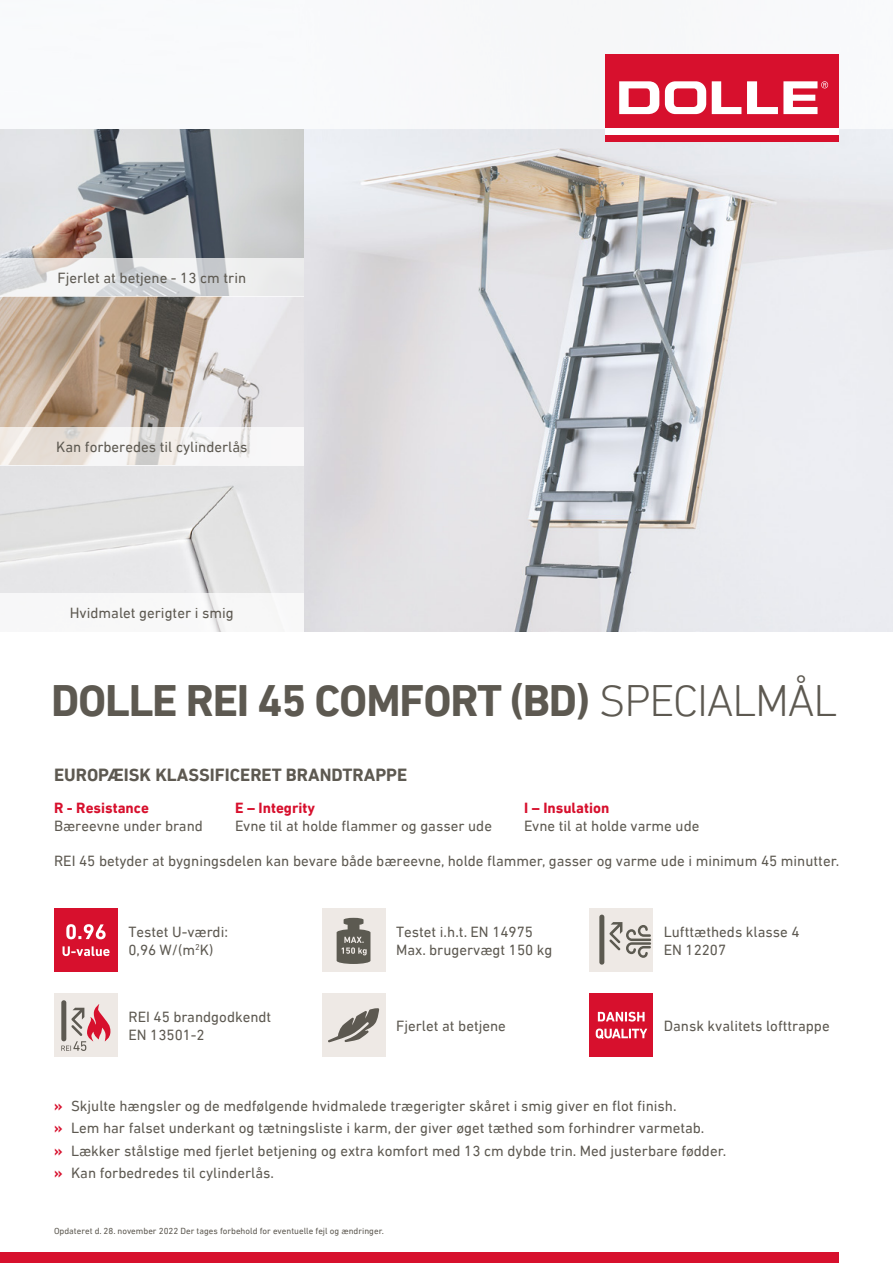
<style>
.page{position:relative;width:893px;height:1263px;background:#fff}
.page>*{position:absolute;margin:0;border:0;box-sizing:border-box;transform-origin:0 0}
.t1{font:700 45px "DIN Next LT Pro";letter-spacing:-.025em;color:#5d5951}
.t2{font:700 18px "DIN Next LT Pro";color:#5d5951}
.t3{font:15px/18px "DIN Next LT Pro";color:#5d5951}
.t4{font:700 15px "DIN Next LT Pro";color:#d7102d}
.t5{font:9px "DIN Next LT Pro";color:#5d5951}
.s1{font-weight:300}
.s2{font-weight:700;color:#d7102d}
</style>
<div class="page">
<img style="left:0;top:129px;width:893px;height:502px">
<img style="left:0;top:130px;width:304px;height:463px">
<div style="left:0;top:0;width:893px;height:128px;background:#f8f9fb"></div>
<div style="left:322px;top:908px;width:63px;height:64px;background:#eee9e5"></div>
<svg style="left:337px;top:918px;width:33px;height:46px"></svg>
<div style="left:589px;top:908px;width:64px;height:64px;background:#eee9e5"></div>
<div style="left:599px;top:914px;width:5px;height:51px;background:#5c5a51;border-radius:3px"></div>
<svg style="left:609px;top:922px;width:42px;height:36px"></svg>
<svg style="left:0;top:258px;width:304px;height:38px"></svg>
<svg style="left:0;top:427px;width:304px;height:38px"></svg>
<div style="left:0;top:593px;width:304px;height:38px;background:#f7f7f8"></div>
<div style="left:322px;top:993px;width:63px;height:64px;background:#eee9e5"></div>
<svg style="left:328px;top:1008px;width:51px;height:34px"></svg>
<div style="left:589px;top:993px;width:64px;height:64px;background:#d7102d"></div>
<svg style="left:598px;top:1012px;width:47px;height:9px"></svg>
<svg style="left:596px;top:1028px;width:51px;height:11px"></svg>
<div style="left:54px;top:908px;width:64px;height:64px;background:#d7102d"></div>
<svg style="left:66px;top:924px;width:40px;height:15px"></svg>
<svg style="left:63px;top:946px;width:47px;height:10px"></svg>
<div style="left:54px;top:993px;width:64px;height:64px;background:#eee9e5"></div>
<div style="left:61px;top:1000px;width:5px;height:41px;background:#5d5951;border-radius:3px"></div>
<svg style="left:61px;top:1004px;width:49px;height:47px"></svg>
<div style="left:605px;top:54px;width:234px;height:87px;background:#d7102d"></div>
<div style="left:605px;top:128px;width:234px;height:6px;background:#fff"></div>
<svg style="left:619px;top:81px;width:209px;height:33px"></svg>
<div style="left:0;top:1252px;width:839px;height:11px;background:#d7102d"></div>
<p class="t3" style="left:57px;top:268px;width:190px">Fjerlet at betjene - 13 cm trin</p>
<p class="t3" style="left:56px;top:438px;width:193px">Kan forberedes til cylinderlås</p>
<p class="t3" style="left:70px;top:604px;width:165px">Hvidmalet gerigter i smig</p>
<h1 class="t1" style="left:51px;top:675px;width:788px">DOLLE REI 45 COMFORT (BD) <span class="s1">SPECIALMÅL</span></h1>
<p class="t2" style="left:54px;top:764px;width:355px">EUROPÆISK KLASSIFICERET BRANDTRAPPE</p>
<p class="t4" style="left:54px;top:799px;width:97px">R - Resistance</p>
<p class="t3" style="left:54px;top:817px;width:150px">Bæreevne under brand</p>
<p class="t4" style="left:235px;top:799px;width:81px">E – Integrity</p>
<p class="t3" style="left:235px;top:817px;width:258px">Evne til at holde flammer og gasser ude</p>
<p class="t4" style="left:524px;top:799px;width:87px">I – Insulation</p>
<p class="t3" style="left:524px;top:817px;width:177px">Evne til at holde varme ude</p>
<p class="t3" style="left:54px;top:851px;width:787px">REI 45 betyder at bygningsdelen kan bevare både bæreevne, holde flammer, gasser og varme ude i minimum 45 minutter.</p>
<p class="t3" style="left:396px;top:922px;width:158px">Testet i.h.t. EN 14975<br>Max. brugervægt 150 kg</p>
<p class="t3" style="left:128px;top:922px;width:101px">Testet U-værdi:<br>0,96 W/(m<sup>2</sup>K)</p>
<p class="t3" style="left:664px;top:922px;width:137px">Lufttætheds klasse 4<br>EN 12207</p>
<p class="t3" style="left:128px;top:1007px;width:144px">REI 45 brandgodkendt<br>EN 13501-2</p>
<p class="t3" style="left:396px;top:1016px;width:111px">Fjerlet at betjene</p>
<p class="t3" style="left:664px;top:1016px;width:167px">Dansk kvalitets lofttrappe</p>
<p class="t3" style="left:54px;top:1094px;width:674px;line-height:22.5px"><span class="s2">»</span> Skjulte hængsler og de medfølgende hvidmalede trægerigter skåret i smig giver en flot finish.<br><span class="s2">»</span> Lem har falset underkant og tætningsliste i karm, der giver øget tæthed som forhindrer varmetab.<br><span class="s2">»</span> Lækker stålstige med fjerlet betjening og extra komfort med 13 cm dybde trin. Med justerbare fødder. <span class="s2">»</span> Kan forbedredes til cylinderlås.</p>
<p class="t5" style="left:54px;top:1226px;width:331px">Opdateret d. 28. november 2022 Der tages forbehold for eventuelle fejl og ændringer.</p>
</div>
